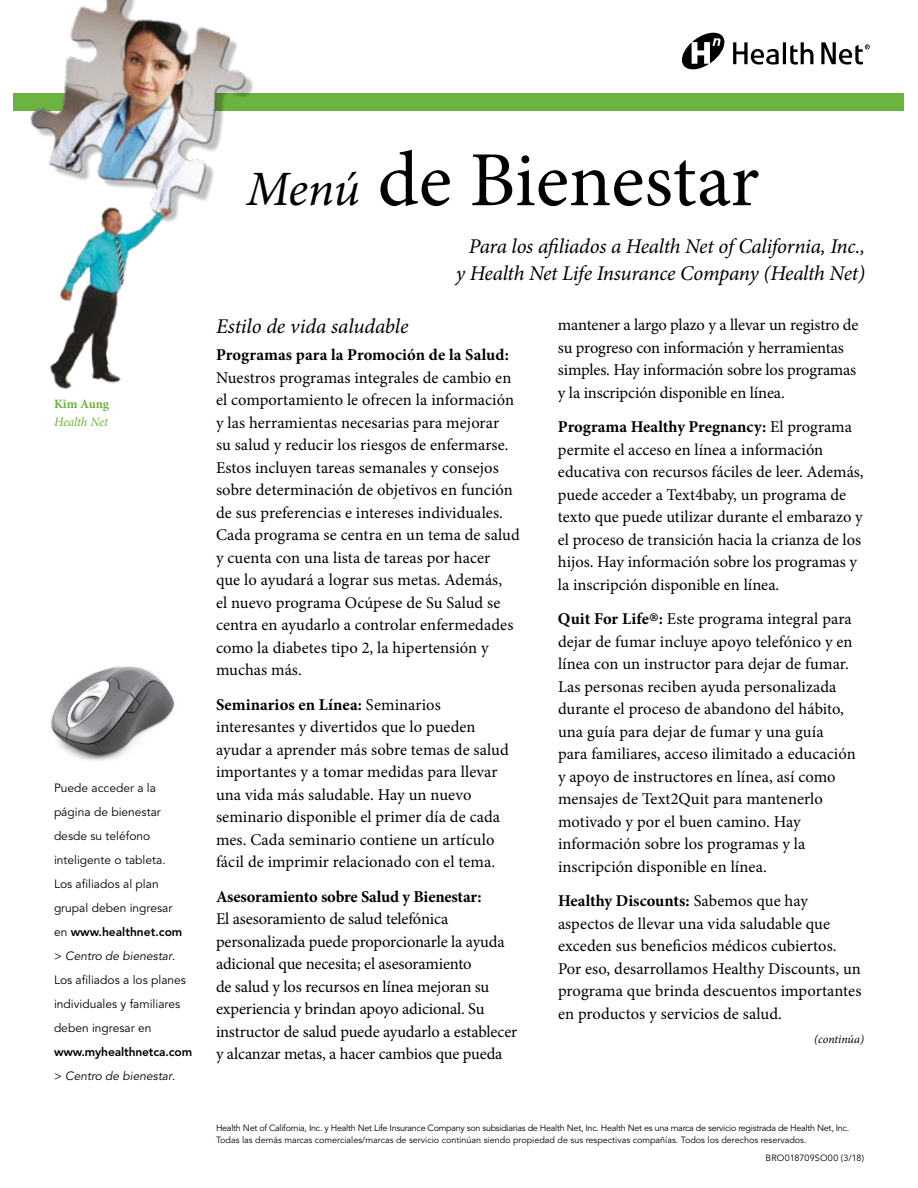
<style>
.page{position:relative;width:918px;height:1188px;background:#fff}
.page>*{position:absolute;margin:0;border:0;box-sizing:border-box;transform-origin:0 0}
.t1{font:78px "Minion Pro";color:#000}
.t2{font:italic 21px/27px "Minion Pro";letter-spacing:-.015em;color:#000;text-align:right}
.t3{font:16.5px/22.5px "Minion Pro";color:#000}
.t4{font:700 16.5px "Minion Pro";letter-spacing:-.005em;color:#000}
.t5{font:italic 12.75px "Minion Pro";letter-spacing:-.01em;color:#6cb33f}
.t6{font:700 12.75px "Minion Pro";letter-spacing:-.005em;color:#6cb33f}
.t7{font:12px/24px "Avenir LT Std";color:#000}
.t8{font:800 12px/24px "Avenir LT Std";letter-spacing:-.01em;color:#000}
.t9{font:italic 12px "Minion Pro";letter-spacing:-.005em;color:#000}
.t10{font:9px/12px "Avenir LT Std";letter-spacing:-.02em;color:#000}
.t11{font:9px "Avenir LT Std";letter-spacing:.02em;color:#000}
.s1{font-weight:800}
.s2{font-style:italic}
.s3{font-weight:400}
.s4{font-weight:400;font-style:italic}
.s5{font-style:italic;font-size:49.5px}
.s6{font-weight:700}
.s7{font-weight:700;font-size:30px}
</style>
<div class="page">
<div style="left:14px;top:93px;width:890px;height:18px;background:#6cb33f"></div>
<img style="left:30px;top:0;width:223px;height:201px">
<img style="left:45px;top:199px;width:134px;height:190px">
<svg style="left:682px;top:33px;width:42px;height:36px"></svg>
<svg style="left:733px;top:42px;width:80px;height:23px"></svg>
<svg style="left:821px;top:42px;width:49px;height:23px"></svg>
<img style="left:50px;top:666px;width:125px;height:95px">
<p class="t6" style="left:54px;top:395px;width:57px">Kim Aung</p>
<p class="t5" style="left:54px;top:413px;width:55px">Health Net</p>
<p class="t7" style="left:54px;top:777px;width:134px">Puede acceder a la página de bienestar desde su teléfono inteligente o tableta.<br>Los afiliados al plan grupal deben ingresar en <span class="s1">www.healthnet.com </span>&gt; <span class="s2">Centro de bienestar</span>.<br>Los afiliados a los planes individuales y familiares deben ingresar en</p>
<p class="t8" style="left:54px;top:1040px;width:140px">www.myhealthnetca.com <span class="s3">&gt;</span> <span class="s4">Centro de bienestar</span><span class="s3">.</span></p>
<h1 class="t1" style="left:246px;top:128px;width:515px"><span class="s5">Menú</span> de Bienestar</h1>
<p class="t2" style="left:456px;top:233px;width:411px">Para los afiliados a Health Net of California, Inc., y Health Net Life Insurance Company (Health Net)</p>
<p class="t2" style="left:216px;top:313px;width:194px">Estilo de vida saludable</p>
<p class="t4" style="left:216px;top:343px;width:294px">Programas para la Promoción de la Salud:</p>
<p class="t3" style="left:216px;top:366px;width:305px">Nuestros programas integrales de cambio en el comportamiento le ofrecen la información y las herramientas necesarias para mejorar<br>su salud y reducir los riesgos de enfermarse.<br>Estos incluyen tareas semanales y consejos sobre determinación de objetivos en función de sus preferencias e intereses individuales.<br>Cada programa se centra en un tema de salud y cuenta con una lista de tareas por hacer<br>que lo ayudará a lograr sus metas. Además,<br>el nuevo programa Ocúpese de Su Salud se centra en ayudarlo a controlar enfermedades como la diabetes tipo 2, la hipertensión y muchas más.</p>
<p class="t3" style="left:216px;top:693px;width:294px"><span class="s6">Seminarios en Línea:</span> Seminarios interesantes y divertidos que lo pueden ayudar a aprender más sobre temas de salud importantes y a tomar medidas para llevar una vida más saludable. Hay un nuevo seminario disponible el primer día de cada mes. Cada seminario contiene un artículo fácil de imprimir relacionado con el tema.</p>
<p class="t4" style="left:216px;top:885px;width:267px">Asesoramiento sobre Salud y Bienestar:</p>
<p class="t3" style="left:216px;top:908px;width:303px">El asesoramiento de salud telefónica personalizada puede proporcionarle la ayuda adicional que necesita; el asesoramiento<br>de salud y los recursos en línea mejoran su experiencia y brindan apoyo adicional. Su instructor de salud puede ayudarlo a establecer y alcanzar metas, a hacer cambios que pueda</p>
<p class="t3" style="left:558px;top:314px;width:302px">mantener a largo plazo y a llevar un registro de su progreso con información y herramientas simples. Hay información sobre los programas y la inscripción disponible en línea.</p>
<p class="t3" style="left:558px;top:416px;width:307px"><span class="s6">Programa Healthy Pregnancy:</span> El programa permite el acceso en línea a información educativa con recursos fáciles de leer. Además, puede acceder a Text4baby, un programa de texto que puede utilizar durante el embarazo y el proceso de transición hacia la crianza de los hijos. Hay información sobre los programas y la inscripción disponible en línea.</p>
<p class="t3" style="left:558px;top:608px;width:299px"><span class="s6">Quit For Life</span><span class="s7">®</span><span class="s6">:</span> Este programa integral para dejar de fumar incluye apoyo telefónico y en línea con un instructor para dejar de fumar.<br>Las personas reciben ayuda personalizada durante el proceso de abandono del hábito, una guía para dejar de fumar y una guía para familiares, acceso ilimitado a educación y apoyo de instructores en línea, así como mensajes de Text2Quit para mantenerlo motivado y por el buen camino. Hay información sobre los programas y la inscripción disponible en línea.</p>
<p class="t3" style="left:558px;top:890px;width:305px"><span class="s6">Healthy Discounts:</span> Sabemos que hay aspectos de llevar una vida saludable que exceden sus beneficios médicos cubiertos.<br>Por eso, desarrollamos Healthy Discounts, un programa que brinda descuentos importantes en productos y servicios de salud.</p>
<p class="t9" style="left:814px;top:1031px;width:51px">(continúa)</p>
<p class="t10" style="left:216px;top:1122px;width:635px">Health Net of California, Inc. y Health Net Life Insurance Company son subsidiarias de Health Net, Inc. Health Net es una marca de servicio registrada de Health Net, Inc.<br>Todas las demás marcas comerciales/marcas de servicio continúan siendo propiedad de sus respectivas compañías. Todos los derechos reservados.</p>
<p class="t11" style="left:766px;top:1153px;width:100px">BRO018709SO00 (3/18)</p>
</div>
